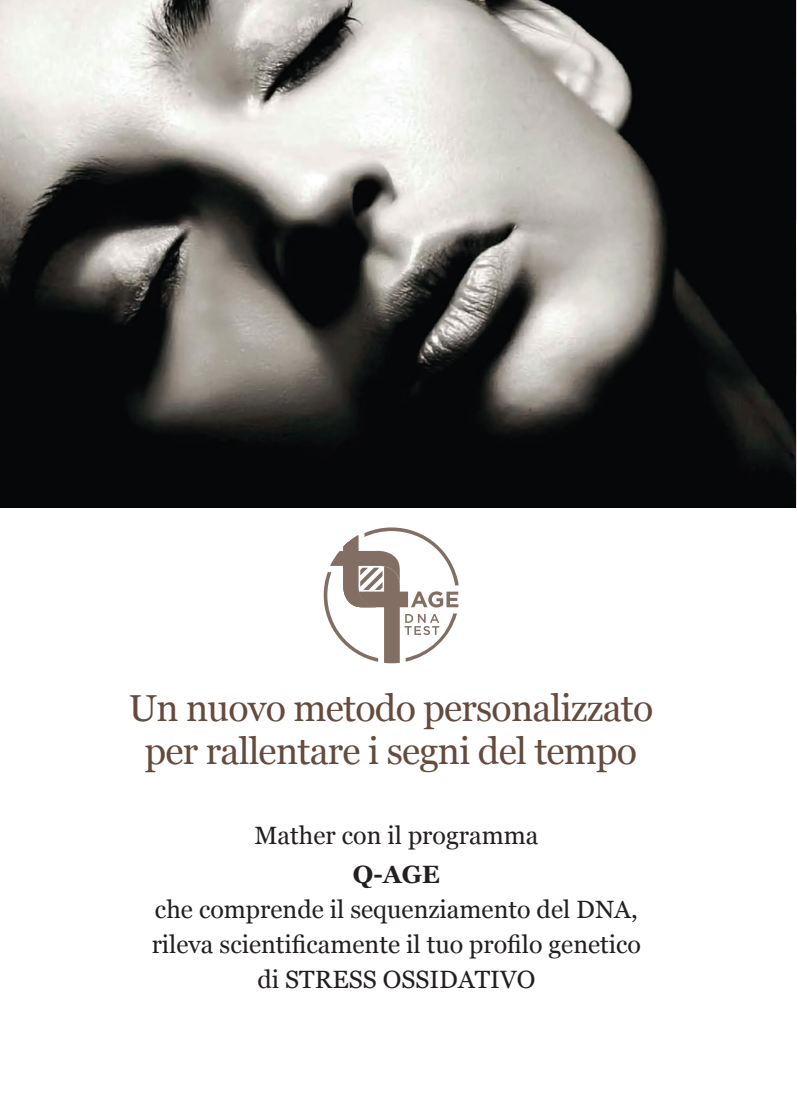
<style>
.page{position:relative;width:797px;height:1101px;background:#fff}
.page>*{position:absolute;margin:0;border:0;box-sizing:border-box;transform-origin:0 0}
.t1{font:37.5px/42.5px "Georgia";letter-spacing:-.02em;color:#654a3e;text-align:center}
.t2{font:25px/35px "Georgia";color:#231f20;text-align:center}
.t3{font:700 25px "Georgia";color:#231f20}
</style>
<div class="page">
<svg style="left:323px;top:527px;width:135px;height:136px"></svg>
<img style="left:0;top:0;width:796px;height:508px">
<h1 class="t1" style="left:129px;top:685px;width:526px">Un nuovo metodo personalizzato per rallentare i segni del tempo</h1>
<p class="t2" style="left:254px;top:817px;width:285px">Mather con il programma</p>
<p class="t3" style="left:352px;top:855px;width:89px">Q-AGE</p>
<p class="t2" style="left:152px;top:891px;width:490px">che comprende il sequenziamento del DNA, rileva scientificamente il tuo profilo genetico di STRESS OSSIDATIVO</p>
</div>
